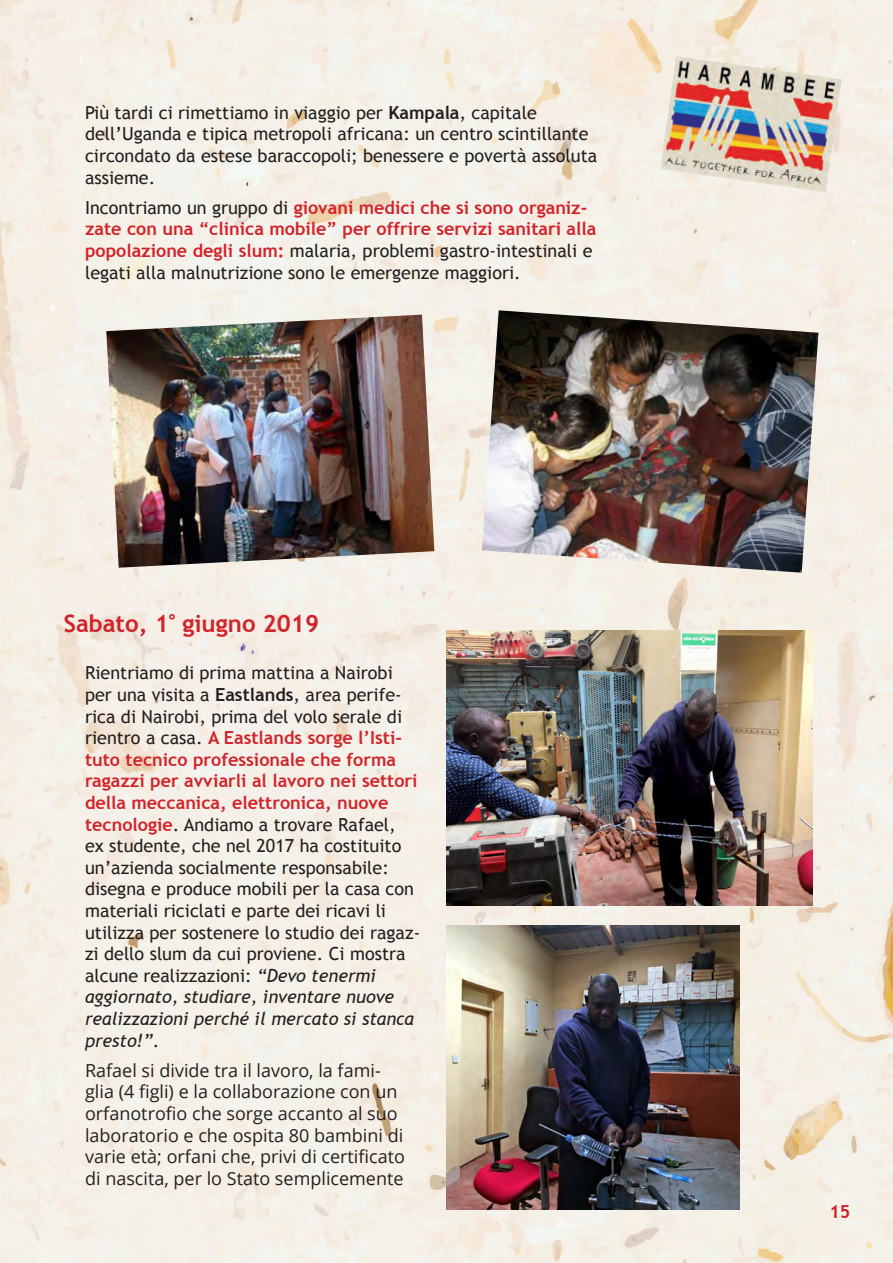
<style>
.page{position:relative;width:893px;height:1263px;background:#fff}
.page>*{position:absolute;margin:0;border:0;box-sizing:border-box;transform-origin:0 0}
.t1{font:700 24px "Trebuchet MS";color:#d1232a}
.t2{font:18px/21.6px "Trebuchet MS";color:#231f20}
.t3{font:700 18px/21.6px "Trebuchet MS";color:#d1232a}
.t4{font:18px/21.6px "Open Sans";color:#231f20}
.s1{font-weight:700}
.s2{font-weight:400;color:#231f20}
.s3{font-weight:700;color:#d1232a}
.s4{font-style:italic}
</style>
<div class="page">
<img style="left:0;top:0;width:893px;height:1263px">
<img style="left:660px;top:56px;width:182px;height:136px">
<img style="left:446px;top:631px;width:366px;height:274px">
<img style="left:446px;top:925px;width:294px;height:284px">
<img style="left:106px;top:315px;width:328px;height:253px">
<img style="left:482px;top:310px;width:336px;height:263px">
<p class="t2" style="left:85px;top:102px;width:514px">Più tardi ci rimettiamo in viaggio per <span class="s1">Kampala</span>, capitale dell’Uganda e tipica metropoli africana: un centro scintillante circondato da estese baraccopoli; benessere e povertà assoluta assieme.</p>
<p class="t3" style="left:85px;top:196px;width:513px"><span class="s2">Incontriamo un gruppo di</span> giovani medici che si sono organiz&shy;zate con una “clinica mobile” per offrire servizi sanitari alla popolazione degli slum: <span class="s2">malaria, problemi gastro-intestinali e legati alla malnutrizione sono le emergenze maggiori.</span></p>
<p class="t1" style="left:64px;top:608px;width:257px">Sabato, 1° giugno 2019</p>
<p class="t2" style="left:85px;top:662px;width:337px">Rientriamo di prima mattina a Nairobi per una visita a <span class="s1">Eastlands</span>, area perife&shy;rica di Nairobi, prima del volo serale di rientro a casa. <span class="s3">A Eastlands sorge l’Isti&shy;tuto tecnico professionale che forma ragazzi per avviarli al lavoro nei settori della meccanica, elettronica, nuove tecnologie</span>. Andiamo a trovare Rafael,<br>ex studente, che nel 2017 ha costituito un’azienda socialmente responsabile: disegna e produce mobili per la casa con materiali riciclati e parte dei ricavi li utilizza per sostenere lo studio dei ragaz&shy;zi dello slum da cui proviene. Ci mostra alcune realizzazioni: <span class="s4">“Devo tenermi aggiornato, studiare, inventare nuove realizzazioni perché il mercato si stanca presto!”</span>.</p>
<p class="t4" style="left:85px;top:1059px;width:321px">Rafael si divide tra il lavoro, la fami&shy;glia (4 figli) e la collaborazione con un orfanotrofio che sorge accanto al suo laboratorio e che ospita 80 bambini di varie età; orfani che, privi di certificato di nascita, per lo Stato semplicemente</p>
<p class="t3" style="left:829px;top:1200px;width:23px">15</p>
</div>
